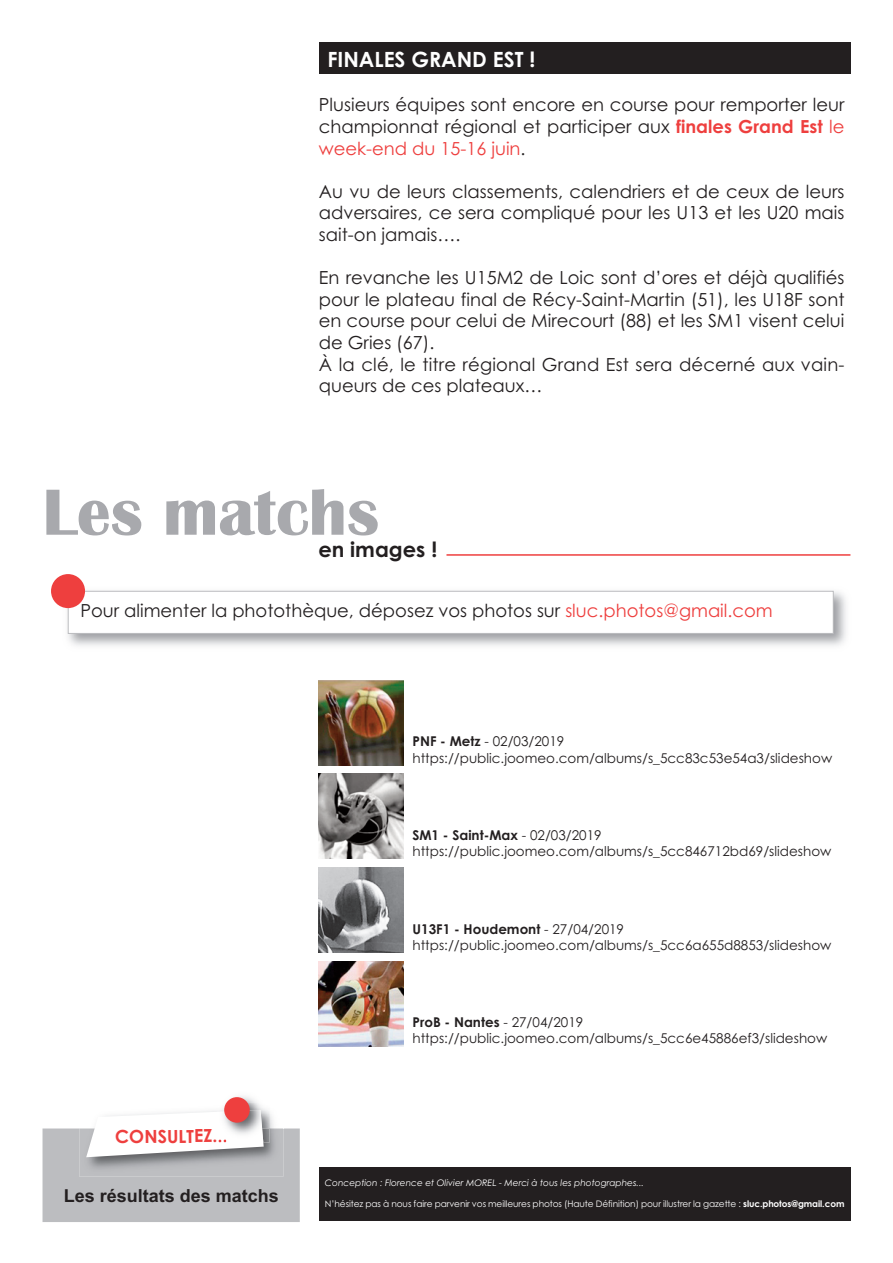
<style>
.page{position:relative;width:893px;height:1263px;background:#fff}
.page>*{position:absolute;margin:0;border:0;box-sizing:border-box;transform-origin:0 0}
.t1{font:700 21px "Century Gothic";color:#fff}
.t2{font:700 21px "Century Gothic";color:#231f20}
.t3{font:18px/21.6px "Century Gothic";color:#231f20;text-align:justify}
.t4{font:700 18px "Arial";color:#231f20}
.t5{font:700 18px "Century Gothic";color:#ee3f3e}
.t6{font:13.5px/16.2px "Century Gothic";color:#231f20}
.t7{font:9px "Century Gothic";letter-spacing:-.01em;color:#fff}
.t8{font:italic 9px "Century Gothic";color:#fff}
.s1{font-weight:700;color:#ee3f3e}
.s2{color:#ee3f3e}
.s3{font-weight:700}
</style>
<div class="page">
<div style="left:319px;top:43px;width:531px;height:31px;background:#231f20"></div>
<div style="left:319px;top:1167px;width:531px;height:54px;background:#231f20"></div>
<img style="left:222px;top:1096px;width:44px;height:14px">
<svg style="left:43px;top:1110px;width:257px;height:112px"></svg>
<div style="left:224px;top:1097px;width:26px;height:26px;background:#ee3f3e;border-radius:50%"></div>
<hr style="left:446px;top:554px;width:404px;height:2px;background:#ee3f3e">
<svg style="left:46px;top:489px;width:332px;height:46px"></svg>
<img style="left:62px;top:585px;width:784px;height:61px">
<div style="left:68px;top:591px;width:765px;height:42px;background:#fff"></div>
<div style="left:68px;top:591px;width:765px;height:43px;border:1px solid #bcbdc0"></div>
<div style="left:51px;top:574px;width:34px;height:34px;background:#ee3f3e;border-radius:50%"></div>
<img style="left:319px;top:774px;width:85px;height:85px">
<img style="left:319px;top:680px;width:85px;height:85px">
<img style="left:319px;top:867px;width:85px;height:85px">
<img style="left:319px;top:961px;width:85px;height:85px">
<p class="t1" style="left:327px;top:47px;width:209px">FINALES GRAND EST !</p>
<p class="t3" style="left:319px;top:94px;width:527px">Plusieurs équipes sont encore en course pour remporter leur championnat régional et participer aux <span class="s1">finales Grand Est</span> <span class="s2">le week-end du 15-16 juin</span>.</p>
<p class="t3" style="left:319px;top:181px;width:527px">Au vu de leurs classements, calendriers et de ceux de leurs adversaires, ce sera compliqué pour les U13 et les U20 mais sait-on jamais….</p>
<p class="t3" style="left:319px;top:267px;width:527px;text-align:left">En revanche les U15M2 de Loic sont d’ores et déjà qualifiés pour le plateau final de Récy-Saint-Martin (51), les U18F sont en course pour celui de Mirecourt (88) et les SM1 visent celui de Gries (67).<br>À la clé, le titre régional Grand Est sera décerné aux vain&shy;queurs de ces plateaux…</p>
<p class="t2" style="left:318px;top:537px;width:120px">en images !</p>
<p class="t3" style="left:80px;top:600px;width:694px">Pour alimenter la photothèque, déposez vos photos sur <span class="s2">sluc.photos@gmail.com</span></p>
<p class="t6" style="left:412px;top:734px;width:421px"><span class="s3">PNF - Metz</span> - 02/03/2019 https://public.joomeo.com/albums/s_5cc83c53e54a3/slideshow</p>
<p class="t6" style="left:412px;top:827px;width:420px"><span class="s3">SM1 - Saint-Max</span> - 02/03/2019 https://public.joomeo.com/albums/s_5cc846712bd69/slideshow</p>
<p class="t6" style="left:412px;top:921px;width:420px"><span class="s3">U13F1 - Houdemont</span> - 27/04/2019 https://public.joomeo.com/albums/s_5cc6a655d8853/slideshow</p>
<p class="t5" style="left:115px;top:1127px;width:114px;rotate:-1deg">CONSULTEZ...</p>
<p class="t4" style="left:64px;top:1185px;width:217px">Les résultats des matchs</p>
<p class="t6" style="left:412px;top:1014px;width:416px"><span class="s3">ProB - Nantes</span> - 27/04/2019 https://public.joomeo.com/albums/s_5cc6e45886ef3/slideshow</p>
<p class="t8" style="left:325px;top:1177px;width:321px">Conception : Florence et Olivier MOREL - Merci à tous les photographes...</p>
<p class="t7" style="left:325px;top:1199px;width:521px">N’hésitez pas à nous faire parvenir vos meilleures photos (Haute Définition) pour illustrer la gazette : <span class="s3">sluc.photos@gmail.com</span></p>
</div>
